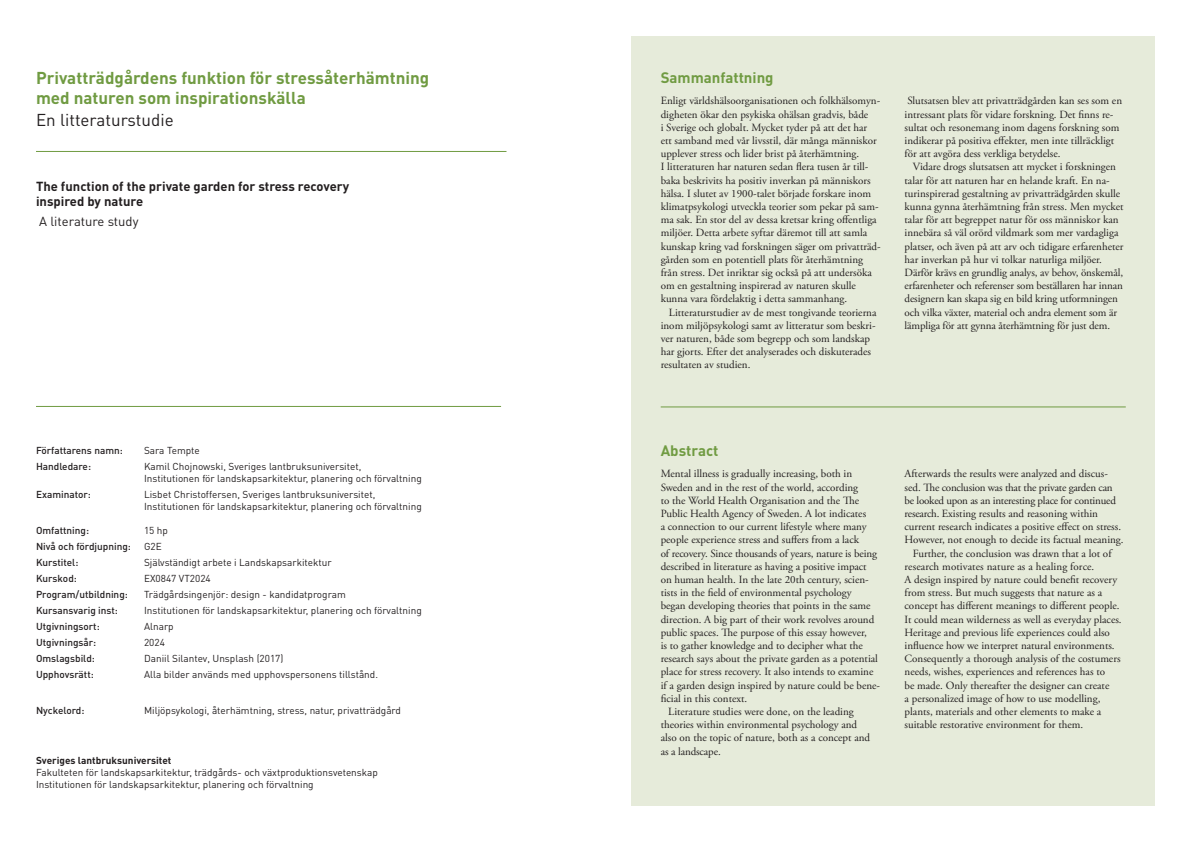
<style>
.page{position:relative;width:1191px;height:842px;background:#fff}
.page>*{position:absolute;margin:0;border:0;box-sizing:border-box;transform-origin:0 0}
.t1{font:700 17px/20px "DINOT";color:#709b42}
.t2{font:17px "DINOT";color:#231f20}
.t3{font:700 15px "DINOT";color:#709b42}
.t4{font:700 13px "DINOT";color:#231f20}
.t5{font:13px "DINOT";color:#231f20}
.t6{font:11px/13.2px "Adobe Garamond Pro";color:#231f20}
.t7{font:11px "Adobe Garamond Pro";letter-spacing:-.02em;color:#231f20}
.t8{font:10px/12px "DINOT";color:#231f20}
.t9{font:500 10px "DINOT";color:#231f20}
.t10{font:700 10px "DINOT";color:#231f20}
</style>
<div class="page">
<div style="left:631px;top:36px;width:524px;height:770px;background:#e6ebda"></div>
<hr style="left:36px;top:151px;width:470px;height:1px;background:#709b42">
<hr style="left:660px;top:407px;width:465px;height:1px;background:#709b42">
<hr style="left:36px;top:406px;width:465px;height:1px;background:#709b42">
<p class="t1" style="left:36px;top:67px;width:395px">Privatträdgårdens funktion för stressåterhämtning med naturen som inspirationskälla</p>
<p class="t2" style="left:36px;top:108px;width:139px">En litteraturstudie</p>
<p class="t4" style="left:36px;top:177px;width:315px">The function of the private garden for stress recovery</p>
<p class="t4" style="left:36px;top:192px;width:109px">inspired by nature</p>
<p class="t5" style="left:39px;top:212px;width:101px">A literature study</p>
<p class="t9" style="left:36px;top:444px;width:88px">Författarens namn:</p>
<p class="t8" style="left:144px;top:444px;width:57px">Sara Tempte</p>
<p class="t9" style="left:36px;top:460px;width:56px">Handledare:</p>
<p class="t8" style="left:144px;top:460px;width:279px">Kamil Chojnowski, Sveriges lantbruksuniversitet,<br>Institutionen för landskapsarkitektur, planering och förvaltning</p>
<p class="t9" style="left:36px;top:488px;width:56px">Examinator:</p>
<p class="t8" style="left:144px;top:488px;width:279px">Lisbet Christoffersen, Sveriges lantbruksuniversitet,<br>Institutionen för landskapsarkitektur, planering och förvaltning</p>
<p class="t9" style="left:36px;top:524px;width:55px">Omfattning:</p>
<p class="t8" style="left:144px;top:524px;width:25px">15 hp</p>
<p class="t9" style="left:36px;top:540px;width:96px">Nivå och fördjupning:</p>
<p class="t8" style="left:144px;top:540px;width:19px">G2E</p>
<p class="t9" style="left:36px;top:556px;width:44px">Kurstitel:</p>
<p class="t8" style="left:144px;top:556px;width:189px">Självständigt arbete i Landskapsarkitektur</p>
<p class="t9" style="left:36px;top:572px;width:42px">Kurskod:</p>
<p class="t8" style="left:144px;top:572px;width:68px">EX0847 VT2024</p>
<p class="t9" style="left:36px;top:588px;width:93px">Program/utbildning:</p>
<p class="t8" style="left:144px;top:588px;width:203px">Trädgårdsingenjör: design - kandidatprogram</p>
<p class="t9" style="left:36px;top:604px;width:83px">Kursansvarig inst:</p>
<p class="t8" style="left:144px;top:604px;width:279px">Institutionen för landskapsarkitektur, planering och förvaltning</p>
<p class="t9" style="left:36px;top:620px;width:65px">Utgivningsort:</p>
<p class="t8" style="left:144px;top:620px;width:31px">Alnarp</p>
<p class="t9" style="left:36px;top:636px;width:62px">Utgivningsår:</p>
<p class="t8" style="left:144px;top:636px;width:22px">2024</p>
<p class="t9" style="left:36px;top:652px;width:60px">Omslagsbild:</p>
<p class="t8" style="left:144px;top:652px;width:141px">Daniil Silantev, Unsplash (2017)</p>
<p class="t9" style="left:36px;top:668px;width:59px">Upphovsrätt:</p>
<p class="t8" style="left:144px;top:668px;width:235px">Alla bilder används med upphovspersonens tillstånd.</p>
<p class="t9" style="left:36px;top:704px;width:50px">Nyckelord:</p>
<p class="t8" style="left:144px;top:704px;width:258px">Miljöpsykologi, återhämtning, stress, natur, privatträdgård</p>
<p class="t10" style="left:36px;top:754px;width:137px">Sveriges lantbruksuniversitet</p>
<p class="t8" style="left:36px;top:766px;width:343px">Fakulteten för landskapsarkitektur, trädgårds- och växtproduktionsvetenskap</p>
<p class="t8" style="left:36px;top:778px;width:279px">Institutionen för landskapsarkitektur, planering och förvaltning</p>
<p class="t3" style="left:660px;top:67px;width:114px">Sammanfattning</p>
<p class="t6" style="left:660px;top:95px;width:221px">Enligt världshälsoorganisationen och folkhälsomyn&shy;digheten ökar den psykiska ohälsan gradvis, både<br>i Sverige och globalt. Mycket tyder på att det har ett samband med vår livsstil, där många människor upplever stress och lider brist på återhämtning.<br>I litteraturen har naturen sedan flera tusen år till&shy;baka beskrivits ha positiv inverkan på människors hälsa. I slutet av 1900-talet började forskare inom klimatpsykologi utveckla teorier som pekar på sam&shy;ma sak. En stor del av dessa kretsar kring offentliga miljöer. Detta arbete syftar däremot till att samla kunskap kring vad forskningen säger om privatträd&shy;gården som en potentiell plats för återhämtning från stress. Det inriktar sig också på att undersöka om en gestaltning inspirerad av naturen skulle kunna vara fördelaktig i detta sammanhang.</p>
<p class="t6" style="left:660px;top:306px;width:217px;text-indent:8px">Litteraturstudier av de mest tongivande teorierna inom miljöpsykologi samt av litteratur som beskri&shy;ver naturen, både som begrepp och som landskap har gjorts. Efter det analyserades och diskuterades resultaten av studien.</p>
<p class="t6" style="left:904px;top:95px;width:219px">Slutsatsen blev att privatträdgården kan ses som en intressant plats för vidare forskning. Det finns re&shy;sultat och resonemang inom dagens forskning som indikerar på positiva effekter, men inte tillräckligt för att avgöra dess verkliga betydelse.</p>
<p class="t6" style="left:904px;top:161px;width:220px;text-indent:8px">Vidare drogs slutsatsen att mycket i forskningen talar för att naturen har en helande kraft. En na&shy;turinspirerad gestaltning av privatträdgården skulle kunna gynna återhämtning från stress. Men mycket talar för att begreppet natur för oss människor kan innebära så väl orörd vildmark som mer vardagliga platser, och även på att arv och tidigare erfarenheter har inverkan på hur vi tolkar naturliga miljöer.</p>
<p class="t6" style="left:904px;top:266px;width:220px">Därför krävs en grundlig analys, av behov, önskemål, erfarenheter och referenser som beställaren har innan designern kan skapa sig en bild kring utformningen och vilka växter, material och andra element som är lämpliga för att gynna återhämtning för just dem.</p>
<p class="t3" style="left:660px;top:440px;width:59px">Abstract</p>
<p class="t6" style="left:660px;top:468px;width:218px">Mental illness is gradually increasing, both in Sweden and in the rest of the world, according<br>to the World Health Organisation and the The Public Health Agency of Sweden. A lot indicates<br>a connection to our current lifestyle where many people experience stress and suffers from a lack<br>of recovery. Since thousands of years, nature is being described in literature as having a positive impact</p>
<p class="t6" style="left:660px;top:573px;width:209px">on human health. In the late 20th century, scien-</p>
<p class="t6" style="left:660px;top:586px;width:221px">tists in the field of environmental psychology<br>began developing theories that points in the same direction. A big part of their work revolves around public spaces. The purpose of this essay however,<br>is to gather knowledge and to decipher what the research says about the private garden as a potential place for stress recovery. It also intends to examine if a garden design inspired by nature could be bene-</p>
<p class="t6" style="left:660px;top:692px;width:88px">ficial in this context.</p>
<p class="t6" style="left:660px;top:705px;width:211px;text-indent:8px">Literature studies were done, on the leading theories within environmental psychology and also on the topic of nature, both as a concept and as a landscape.</p>
<p class="t6" style="left:904px;top:468px;width:205px">Afterwards the results were analyzed and discus-</p>
<p class="t7" style="left:904px;top:480px;width:210px">sed. The conclusion was that the private garden can</p>
<p class="t7" style="left:904px;top:494px;width:213px">be looked upon as an interesting place for continued</p>
<p class="t6" style="left:904px;top:507px;width:195px">research. Existing results and reasoning within</p>
<p class="t6" style="left:904px;top:520px;width:218px">current research indicates a positive effect on stress.</p>
<p class="t6" style="left:904px;top:534px;width:220px">However, not enough to decide its factual meaning.</p>
<p class="t6" style="left:913px;top:547px;width:200px">Further, the conclusion was drawn that a lot of</p>
<p class="t6" style="left:904px;top:560px;width:191px">research motivates nature as a healing force.</p>
<p class="t6" style="left:904px;top:573px;width:219px">A design inspired by nature could benefit recovery from stress. But much suggests that nature as a concept has different meanings to different people.<br>It could mean wilderness as well as everyday places.<br>Heritage and previous life experiences could also influence how we interpret natural environments.<br>Consequently a thorough analysis of the costumers needs, wishes, experiences and references has to<br>be made. Only thereafter the designer can create<br>a personalized image of how to use modelling, plants, materials and other elements to make a suitable restorative environment for them.</p>
</div>
